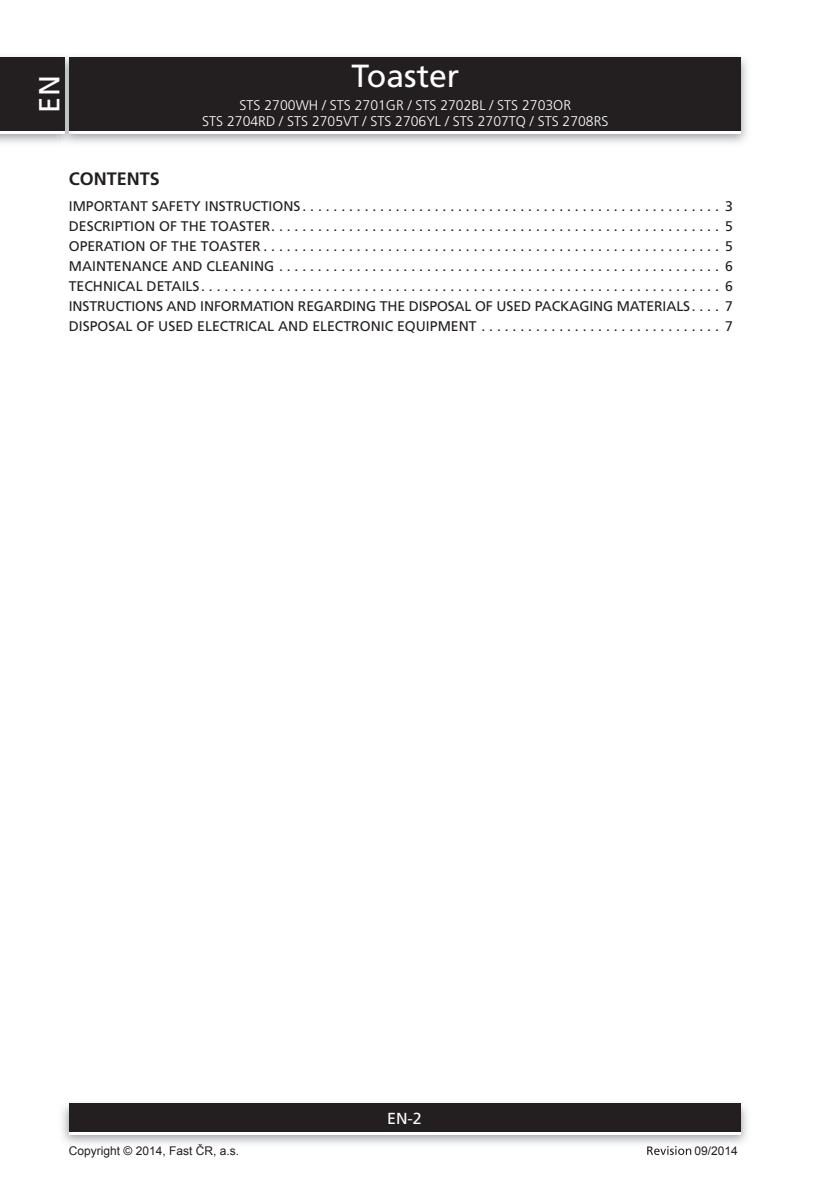
<style>
.page{position:relative;width:840px;height:1188px;background:#fff}
.page>*{position:absolute;margin:0;border:0;box-sizing:border-box;transform-origin:0 0}
.t1{font:32px "Frutiger CE";color:#fff}
.t2{font:29px "Frutiger CE";color:#fff}
.t3{font:700 18px "Frutiger CE";color:#231f20}
.t4{font:16px "Frutiger CE";color:#fff}
.t5{font:14px/20px "Frutiger CE";color:#231f20;text-align:justify}
.t6{font:300 14px/16.8px "Frutiger CE";color:#fff;text-align:center}
.t7{font:12px "Arial";color:#231f20}
</style>
<div class="page">
<div style="left:69px;top:57px;width:672px;height:74px;background:#231f20"></div>
<img style="left:62px;top:1103px;width:685px;height:41px">
<div style="left:69px;top:1107px;width:672px;height:28px;background:#fff"></div>
<div style="left:69px;top:1104px;width:672px;height:28px;background:#231f20"></div>
<img style="left:57px;top:54px;width:19px;height:91px">
<img style="left:69px;top:131px;width:7px;height:3px">
<svg style="left:69px;top:57px;width:7px;height:3px"></svg>
<img style="left:69px;top:60px;width:7px;height:71px">
<div style="left:0;top:60px;width:65px;height:74px;background:#fff"></div>
<div style="left:0;top:57px;width:65px;height:74px;background:#231f20"></div>
<svg style="left:647px;top:1146px;width:44px;height:9px"></svg>
<h2 class="t2" style="left:38px;top:113px;width:39px;rotate:-90deg">EN</h2>
<h1 class="t1" style="left:351px;top:63px;width:109px">Toaster</h1>
<p class="t6" style="left:202px;top:97px;width:408px">STS 2700WH / STS 2701GR / STS 2702BL / STS 2703OR<br>STS 2704RD / STS 2705VT / STS 2706YL / STS 2707TQ / STS 2708RS</p>
<p class="t3" style="left:69px;top:171px;width:93px">CONTENTS</p>
<p class="t5" style="left:69px;top:197px;width:666px">IMPORTANT SAFETY INSTRUCTIONS . . . . . . . . . . . . . . . . . . . . . . . . . . . . . . . . . . . . . . . . . . . . . . . . . . . . . . 3<br>DESCRIPTION OF THE TOASTER . . . . . . . . . . . . . . . . . . . . . . . . . . . . . . . . . . . . . . . . . . . . . . . . . . . . . . . . . . 5<br>OPERATION OF THE TOASTER . . . . . . . . . . . . . . . . . . . . . . . . . . . . . . . . . . . . . . . . . . . . . . . . . . . . . . . . . . . 5<br>MAINTENANCE AND CLEANING . . . . . . . . . . . . . . . . . . . . . . . . . . . . . . . . . . . . . . . . . . . . . . . . . . . . . . . . . 6<br>TECHNICAL DETAILS . . . . . . . . . . . . . . . . . . . . . . . . . . . . . . . . . . . . . . . . . . . . . . . . . . . . . . . . . . . . . . . . . . . 6<br>INSTRUCTIONS AND INFORMATION REGARDING THE DISPOSAL OF USED PACKAGING MATERIALS . . . . 7<br>DISPOSAL OF USED ELECTRICAL AND ELECTRONIC EQUIPMENT . . . . . . . . . . . . . . . . . . . . . . . . . . . . . . . 7</p>
<p class="t4" style="left:387px;top:1112px;width:36px">EN-2</p>
<p class="t7" style="left:69px;top:1144px;width:172px">Copyright © 2014, Fast ČR, a.s.</p>
<p class="t7" style="left:694px;top:1144px;width:45px">09/2014</p>
</div>
